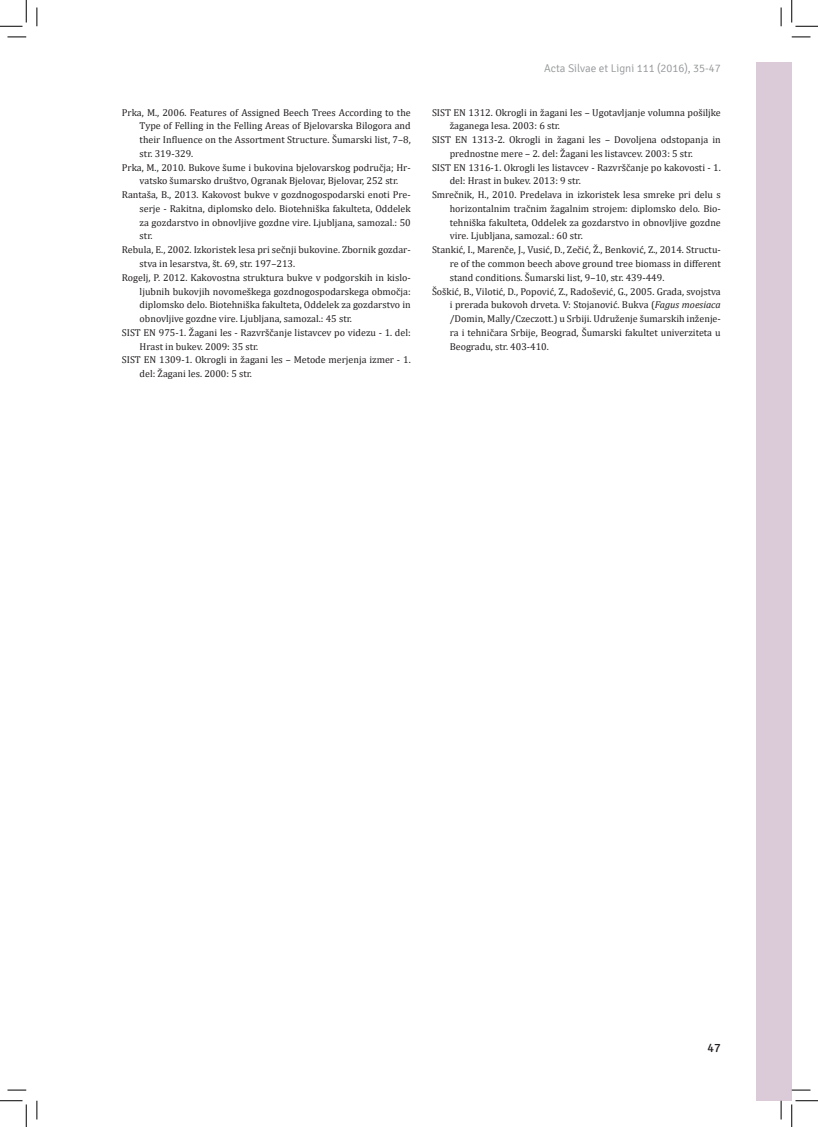
<style>
.page{position:relative;width:818px;height:1127px;background:#fff}
.page>*{position:absolute;margin:0;border:0;box-sizing:border-box;transform-origin:0 0}
.t1{font:12.5px "Signika";color:#231f20}
.t2{font:300 11.25px "Signika";color:#939598}
.t3{font:10px "Cambria";color:#231f20}
.s1{font-style:italic}
</style>
<div class="page">
<div style="left:756px;top:62px;width:36px;height:1038px;background:#dbcad8"></div>
<svg style="left:8px;top:36px;width:18px;height:2px"></svg>
<svg style="left:792px;top:36px;width:18px;height:2px"></svg>
<svg style="left:8px;top:1089px;width:18px;height:1px"></svg>
<svg style="left:792px;top:1089px;width:18px;height:1px"></svg>
<svg style="left:36px;top:8px;width:2px;height:18px"></svg>
<svg style="left:36px;top:1100px;width:2px;height:19px"></svg>
<svg style="left:780px;top:8px;width:2px;height:18px"></svg>
<svg style="left:780px;top:1100px;width:2px;height:19px"></svg>
<svg style="left:0;top:0;width:27px;height:27px"></svg>
<svg style="left:0;top:1100px;width:27px;height:26px"></svg>
<svg style="left:791px;top:0;width:27px;height:27px"></svg>
<svg style="left:791px;top:1100px;width:27px;height:26px"></svg>
<p class="t3" style="left:122px;top:106px;width:290px">Prka, M., 2006. Features of Assigned Beech Trees According to the</p>
<p class="t3" style="left:140px;top:120px;width:273px">Type of Felling in the Felling Areas of Bjelovarska Bilogora and</p>
<p class="t3" style="left:140px;top:134px;width:273px">their Influence on the Assortment Structure. Šumarski list, 7–8,</p>
<p class="t3" style="left:140px;top:147px;width:55px">str. 319-329.</p>
<p class="t3" style="left:122px;top:161px;width:290px">Prka, M., 2010. Bukove šume i bukovina bjelovarskog područja; Hr-</p>
<p class="t3" style="left:140px;top:175px;width:260px">vatsko šumarsko društvo, Ogranak Bjelovar, Bjelovar, 252 str.</p>
<p class="t3" style="left:122px;top:189px;width:290px">Rantaša, B., 2013. Kakovost bukve v gozdnogospodarski enoti Pre-</p>
<p class="t3" style="left:140px;top:202px;width:273px">serje - Rakitna, diplomsko delo. Biotehniška fakulteta, Oddelek</p>
<p class="t3" style="left:140px;top:216px;width:273px">za gozdarstvo in obnovljive gozdne vire. Ljubljana, samozal.: 50</p>
<p class="t3" style="left:140px;top:230px;width:14px">str.</p>
<p class="t3" style="left:122px;top:244px;width:290px">Rebula, E., 2002. Izkoristek lesa pri sečnji bukovine. Zbornik gozdar-</p>
<p class="t3" style="left:140px;top:257px;width:157px">stva in lesarstva, št. 69, str. 197–213.</p>
<p class="t3" style="left:122px;top:271px;width:290px">Rogelj, P. 2012. Kakovostna struktura bukve v podgorskih in kislo-</p>
<p class="t3" style="left:140px;top:285px;width:273px">ljubnih bukovjih novomeškega gozdnogospodarskega območja:</p>
<p class="t3" style="left:140px;top:299px;width:273px">diplomsko delo. Biotehniška fakulteta, Oddelek za gozdarstvo in</p>
<p class="t3" style="left:140px;top:312px;width:214px">obnovljive gozdne vire. Ljubljana, samozal.: 45 str.</p>
<p class="t3" style="left:122px;top:326px;width:290px">SIST EN 975-1. Žagani les - Razvrščanje listavcev po videzu - 1. del:</p>
<p class="t3" style="left:140px;top:340px;width:120px">Hrast in bukev. 2009: 35 str.</p>
<p class="t3" style="left:122px;top:354px;width:290px">SIST EN 1309-1. Okrogli in žagani les – Metode merjenja izmer - 1.</p>
<p class="t3" style="left:140px;top:367px;width:114px">del: Žagani les. 2000: 5 str.</p>
<p class="t2" style="left:544px;top:62px;width:178px">Acta Silvae et Ligni 111 (2016), 35-47</p>
<p class="t3" style="left:432px;top:106px;width:290px">SIST EN 1312. Okrogli in žagani les – Ugotavljanje volumna pošiljke</p>
<p class="t3" style="left:450px;top:120px;width:112px">žaganega lesa. 2003: 6 str.</p>
<p class="t3" style="left:432px;top:134px;width:290px">SIST EN 1313-2. Okrogli in žagani les – Dovoljena odstopanja in</p>
<p class="t3" style="left:450px;top:147px;width:245px">prednostne mere – 2. del: Žagani les listavcev. 2003: 5 str.</p>
<p class="t3" style="left:432px;top:161px;width:290px">SIST EN 1316-1. Okrogli les listavcev - Razvrščanje po kakovosti - 1.</p>
<p class="t3" style="left:450px;top:175px;width:133px">del: Hrast in bukev. 2013: 9 str.</p>
<p class="t3" style="left:432px;top:189px;width:290px">Smrečnik, H., 2010. Predelava in izkoristek lesa smreke pri delu s</p>
<p class="t3" style="left:450px;top:202px;width:273px">horizontalnim tračnim žagalnim strojem: diplomsko delo. Bio-</p>
<p class="t3" style="left:450px;top:216px;width:273px">tehniška fakulteta, Oddelek za gozdarstvo in obnovljive gozdne</p>
<p class="t3" style="left:450px;top:230px;width:134px">vire. Ljubljana, samozal.: 60 str.</p>
<p class="t3" style="left:432px;top:244px;width:290px">Stankić, I., Marenče, J., Vusić, D., Zečić, Ž., Benković, Z., 2014. Structu-</p>
<p class="t3" style="left:450px;top:257px;width:273px">re of the common beech above ground tree biomass in different</p>
<p class="t3" style="left:450px;top:271px;width:216px">stand conditions. Šumarski list, 9–10, str. 439-449.</p>
<p class="t3" style="left:432px;top:285px;width:290px">Šoškić, B., Vilotić, D., Popović, Z., Radošević, G., 2005. Grada, svojstva</p>
<p class="t3" style="left:450px;top:299px;width:273px">i prerada bukovoh drveta. V: Stojanović. Bukva (<span class="s1">Fagus moesiaca</span></p>
<p class="t3" style="left:450px;top:312px;width:273px">/Domin, Mally/Czeczott.) u Srbiji. Udruženje šumarskih inženje-</p>
<p class="t3" style="left:450px;top:326px;width:273px">ra i tehničara Srbije, Beograd, Šumarski fakultet univerziteta u</p>
<p class="t3" style="left:450px;top:340px;width:101px">Beogradu, str. 403-410.</p>
<p class="t1" style="left:707px;top:1040px;width:15px">47</p>
</div>
